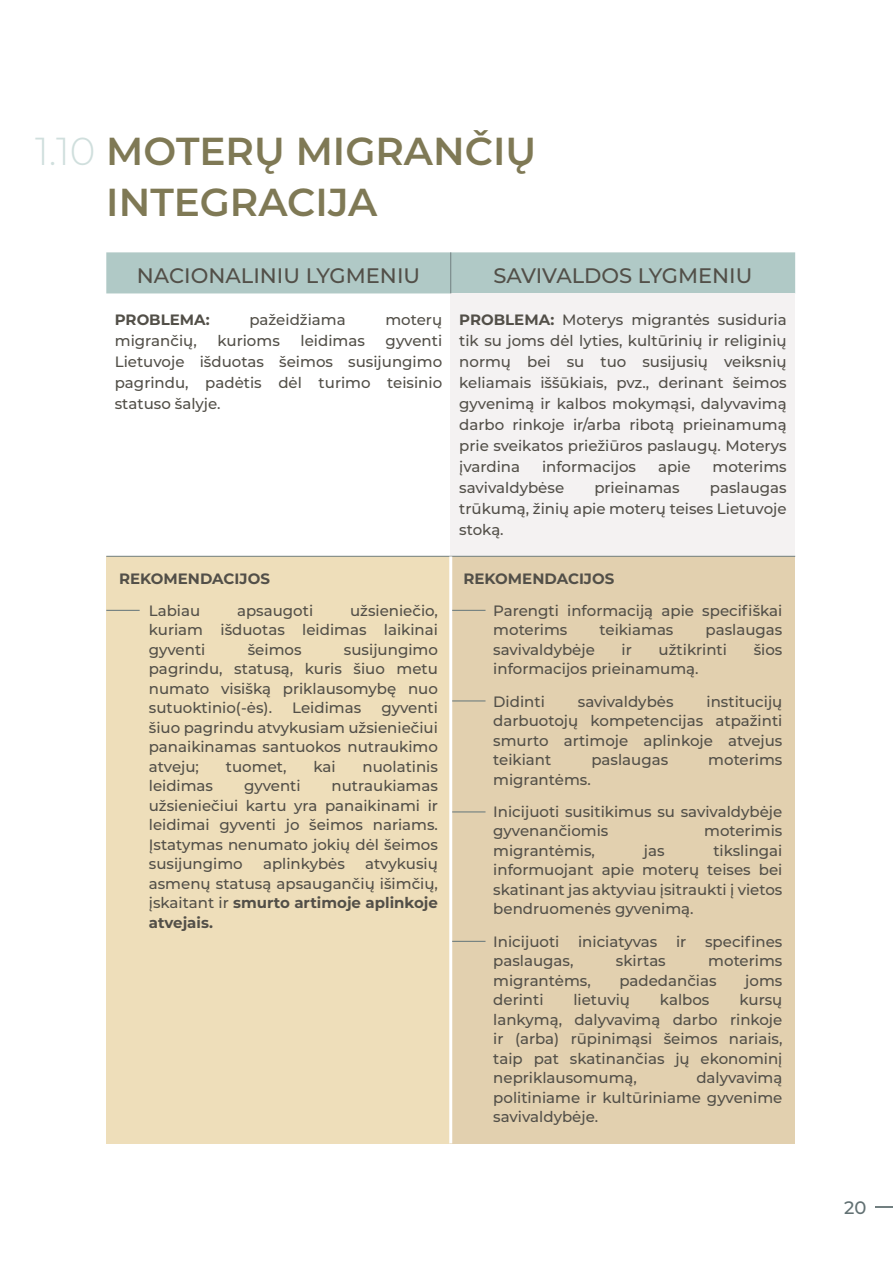
<style>
.page{position:relative;width:893px;height:1263px;background:#fff}
.page>*{position:absolute;margin:0;border:0;box-sizing:border-box;transform-origin:0 0}
.t1{font:600 39px/51px "Montserrat";color:#7f7955}
.t2{font:500 21px "Montserrat";color:#524f48}
.t3{font:500 18px "Montserrat";color:#627173}
.t4{font:500 15px/19.5px "Montserrat";color:#524f48;text-align:justify}
.t5{font:700 15px "Montserrat";color:#524f48}
.s1{font-weight:300;color:#d0dfdd}
.s2{font-weight:700}
</style>
<div class="page">
<svg style="left:875px;top:1206px;width:18px;height:2px"></svg>
<div style="left:106px;top:252px;width:689px;height:41px;background:#b0c9c6"></div>
<div style="left:451px;top:293px;width:344px;height:263px;background:#f4f2f2"></div>
<div style="left:106px;top:556px;width:345px;height:587px;background:#eedeba"></div>
<div style="left:451px;top:556px;width:344px;height:587px;background:#e2d0af"></div>
<hr style="left:106px;top:556px;width:345px;height:1px;background:#717f80">
<hr style="left:451px;top:556px;width:344px;height:1px;background:#717f80">
<hr style="left:450px;top:252px;width:1px;height:41px;background:#717f80">
<hr style="left:449px;top:556px;width:3px;height:587px;background:#fff">
<hr style="left:452px;top:610px;width:33px;height:1px;background:#717f80">
<hr style="left:106px;top:610px;width:34px;height:1px;background:#717f80">
<hr style="left:452px;top:700px;width:33px;height:1px;background:#717f80">
<hr style="left:452px;top:811px;width:33px;height:1px;background:#717f80">
<hr style="left:452px;top:941px;width:33px;height:1px;background:#717f80">
<h1 class="t1" style="left:106px;top:124px;width:432px;text-indent:-71px"><span class="s1">1.10</span> MOTERŲ MIGRANČIŲ<br>INTEGRACIJA</h1>
<h2 class="t2" style="left:137px;top:261px;width:285px">NACIONALINIU LYGMENIU</h2>
<h2 class="t2" style="left:494px;top:261px;width:260px">SAVIVALDOS LYGMENIU</h2>
<p class="t5" style="left:115px;top:309px;width:97px">PROBLEMA:</p>
<p class="t4" style="left:249px;top:309px;width:98px">pažeidžiama</p>
<p class="t4" style="left:385px;top:309px;width:58px">moterų</p>
<p class="t4" style="left:115px;top:330px;width:83px">migrančių,</p>
<p class="t4" style="left:217px;top:330px;width:64px">kurioms</p>
<p class="t4" style="left:301px;top:330px;width:66px">leidimas</p>
<p class="t4" style="left:459px;top:309px;width:329px;line-height:21px"><span class="s2">PROBLEMA:</span> Moterys migrantės susiduria tik su joms dėl lyties, kultūrinių ir religinių normų bei su tuo susijusių veiksnių keliamais iššūkiais, pvz., derinant šeimos gyvenimą ir kalbos mokymąsi, dalyvavimą darbo rinkoje ir/arba ribotą prieinamumą prie sveikatos priežiūros paslaugų. Moterys įvardina</p>
<p class="t4" style="left:115px;top:330px;width:329px;line-height:21px;text-indent:271px">gyventi Lietuvoje išduotas šeimos susijungimo pagrindu, padėtis dėl turimo teisinio statuso šalyje.</p>
<p class="t4" style="left:542px;top:456px;width:96px">informacijos</p>
<p class="t4" style="left:658px;top:456px;width:34px">apie</p>
<p class="t4" style="left:712px;top:456px;width:76px">moterims</p>
<p class="t4" style="left:459px;top:477px;width:106px">savivaldybėse</p>
<p class="t4" style="left:594px;top:477px;width:87px">prieinamas</p>
<p class="t4" style="left:459px;top:477px;width:329px;line-height:21px;text-indent:251px">paslaugas trūkumą, žinių apie moterų teises Lietuvoje stoką.</p>
<p class="t5" style="left:119px;top:567px;width:152px">REKOMENDACIJOS</p>
<p class="t4" style="left:149px;top:600px;width:53px">Labiau</p>
<p class="t4" style="left:237px;top:600px;width:78px">apsaugoti</p>
<p class="t4" style="left:149px;top:600px;width:291px;text-indent:201px">užsieniečio, kuriam išduotas leidimas laikinai gyventi</p>
<p class="t4" style="left:149px;top:639px;width:291px;text-indent:195px">susijungimo pagrindu, statusą, kuris šiuo metu numato visišką priklausomybę nuo sutuoktinio(-ės).</p>
<p class="t4" style="left:248px;top:639px;width:55px">šeimos</p>
<p class="t4" style="left:149px;top:698px;width:291px;text-indent:233px">gyventi šiuo pagrindu atvykusiam užsieniečiui panaikinamas santuokos nutraukimo atveju;</p>
<p class="t4" style="left:292px;top:698px;width:70px">Leidimas</p>
<p class="t4" style="left:226px;top:756px;width:62px">tuomet,</p>
<p class="t4" style="left:313px;top:756px;width:24px">kai</p>
<p class="t4" style="left:363px;top:756px;width:77px">nuolatinis</p>
<p class="t4" style="left:149px;top:776px;width:291px;text-indent:183px">nutraukiamas užsieniečiui kartu yra panaikinami ir leidimai gyventi jo šeimos nariams.<br>Įstatymas nenumato jokių dėl šeimos susijungimo</p>
<p class="t4" style="left:149px;top:776px;width:66px">leidimas</p>
<p class="t4" style="left:244px;top:776px;width:58px">gyventi</p>
<p class="t4" style="left:149px;top:854px;width:291px;text-indent:216px">atvykusių asmenų statusą apsaugančių išimčių, įskaitant ir <span class="s2">smurto artimoje aplinkoje atvejais.</span></p>
<p class="t4" style="left:263px;top:854px;width:83px">aplinkybės</p>
<p class="t5" style="left:463px;top:567px;width:152px">REKOMENDACIJOS</p>
<p class="t4" style="left:493px;top:600px;width:291px">Parengti informaciją apie specifiškai moterims</p>
<p class="t4" style="left:599px;top:620px;width:75px">teikiamas</p>
<p class="t4" style="left:706px;top:620px;width:78px">paslaugas</p>
<p class="t4" style="left:493px;top:639px;width:103px">savivaldybėje</p>
<p class="t4" style="left:622px;top:639px;width:12px">ir</p>
<p class="t4" style="left:659px;top:639px;width:70px">užtikrinti</p>
<p class="t4" style="left:754px;top:639px;width:30px">šios</p>
<p class="t4" style="left:493px;top:652px;width:207px;line-height:32.2px">informacijos prieinamumą.<br>Didinti</p>
<p class="t4" style="left:493px;top:691px;width:291px;text-indent:213px">institucijų darbuotojų kompetencijas atpažinti smurto artimoje aplinkoje atvejus teikiant</p>
<p class="t4" style="left:578px;top:691px;width:97px">savivaldybės</p>
<p class="t4" style="left:591px;top:749px;width:78px">paslaugas</p>
<p class="t4" style="left:708px;top:749px;width:76px">moterims</p>
<p class="t4" style="left:493px;top:762px;width:291px;line-height:32.2px">migrantėms.<br>Inicijuoti susitikimus su savivaldybėje</p>
<p class="t4" style="left:493px;top:821px;width:117px">gyvenančiomis</p>
<p class="t4" style="left:704px;top:821px;width:80px">moterimis</p>
<p class="t4" style="left:493px;top:840px;width:103px">migrantėmis,</p>
<p class="t4" style="left:644px;top:840px;width:22px">jas</p>
<p class="t4" style="left:493px;top:840px;width:291px;text-indent:220px">tikslingai informuojant apie moterų teises bei skatinant jas aktyviau įsitraukti į vietos bendruomenės gyvenimą.</p>
<p class="t4" style="left:493px;top:931px;width:291px">Inicijuoti iniciatyvas ir specifines paslaugas,</p>
<p class="t4" style="left:616px;top:950px;width:51px">skirtas</p>
<p class="t4" style="left:708px;top:950px;width:76px">moterims</p>
<p class="t4" style="left:493px;top:970px;width:99px">migrantėms,</p>
<p class="t4" style="left:619px;top:970px;width:99px">padedančias</p>
<p class="t4" style="left:745px;top:970px;width:39px">joms</p>
<p class="t4" style="left:493px;top:989px;width:52px">derinti</p>
<p class="t4" style="left:573px;top:989px;width:58px">lietuvių</p>
<p class="t4" style="left:660px;top:989px;width:51px">kalbos</p>
<p class="t4" style="left:493px;top:989px;width:291px;text-indent:246px">kursų lankymą, dalyvavimą darbo rinkoje ir (arba) rūpinimąsi šeimos nariais, taip pat skatinančias jų ekonominį nepriklausomumą,</p>
<p class="t4" style="left:493px;top:1067px;width:291px;text-indent:203px">dalyvavimą politiniame ir kultūriniame gyvenime savivaldybėje.</p>
<p class="t3" style="left:844px;top:1195px;width:24px">20</p>
</div>
